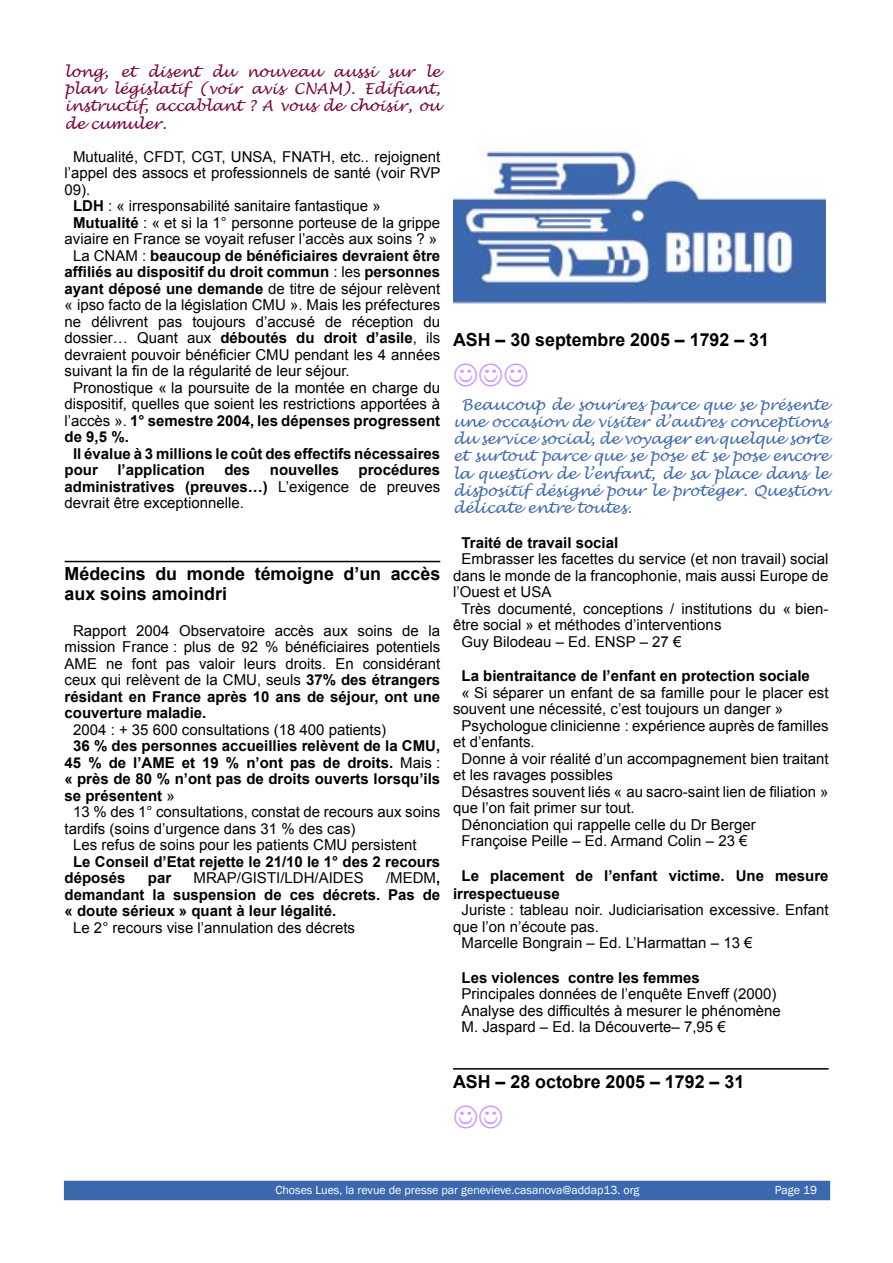
<style>
.page{position:relative;width:893px;height:1263px;background:#fff}
.page>*{position:absolute;margin:0;border:0;box-sizing:border-box;transform-origin:0 0}
.t1{font:700 18px/19.5px "Arial";color:#000}
.t2{font:15px/16.5px "Arial";color:#000;text-align:justify}
.t3{font:700 15px/16.5px "Arial";color:#000}
.t4{font:italic 15px/17.2px "Lucida Handwriting";color:#3c68ae;text-align:justify}
.t5{font:italic 15px/17.2px "Lucida Handwriting";color:#780038;text-align:justify}
.t6{font:12px "Franklin Gothic";color:#fff}
.s1{font-weight:700}
.s2{font-weight:400}
</style>
<div class="page">
<div style="left:64px;top:1181px;width:766px;height:19px;background:#3c68ae"></div>
<hr style="left:65px;top:561px;width:375px;height:1px;background:#000">
<hr style="left:453px;top:1068px;width:376px;height:1px;background:#000">
<img style="left:453px;top:151px;width:373px;height:153px">
<p class="t5" style="left:65px;top:64px;width:377px">long, et disent du nouveau aussi sur le plan législatif (voir avis CNAM). Edifiant, instructif, accablant ? A vous de choisir, ou de cumuler.</p>
<p class="t2" style="left:73px;top:148px;width:369px">Mutualité, CFDT, CGT, UNSA, FNATH, etc.. rejoignent</p>
<p class="t2" style="left:65px;top:165px;width:377px">l’appel des assocs et professionnels de santé (voir RVP</p>
<p class="t2" style="left:65px;top:181px;width:27px">09).</p>
<p class="t2" style="left:73px;top:198px;width:309px"><span class="s1">LDH</span> : « irresponsabilité sanitaire fantastique »</p>
<p class="t2" style="left:73px;top:214px;width:369px"><span class="s1">Mutualité</span> : « et si la 1° personne porteuse de la grippe</p>
<p class="t2" style="left:65px;top:231px;width:374px">aviaire en France se voyait refuser l’accès aux soins ? »</p>
<p class="t3" style="left:73px;top:248px;width:369px"><span class="s2">La CNAM :</span> beaucoup de bénéficiaires devraient être</p>
<p class="t3" style="left:65px;top:264px;width:377px">affiliés au dispositif du droit commun <span class="s2">: les</span> personnes</p>
<p class="t2" style="left:65px;top:280px;width:377px"><span class="s1">ayant déposé une demande</span> de titre de séjour relèvent</p>
<p class="t2" style="left:65px;top:297px;width:377px">« ipso facto de la législation CMU ». Mais les préfectures</p>
<p class="t2" style="left:65px;top:313px;width:377px">ne délivrent pas toujours d’accusé de réception du</p>
<p class="t3" style="left:65px;top:330px;width:377px"><span class="s2">dossier… Quant aux</span> déboutés du droit d’asile<span class="s2">, ils</span></p>
<p class="t2" style="left:65px;top:346px;width:377px">devraient pouvoir bénéficier CMU pendant les 4 années</p>
<p class="t2" style="left:65px;top:363px;width:287px">suivant la fin de la régularité de leur séjour.</p>
<p class="t2" style="left:73px;top:379px;width:369px">Pronostique « la poursuite de la montée en charge du</p>
<p class="t2" style="left:65px;top:396px;width:377px">dispositif, quelles que soient les restrictions apportées à</p>
<p class="t3" style="left:65px;top:413px;width:377px"><span class="s2">l’accès ».</span> 1° semestre 2004, les dépenses progressent</p>
<p class="t3" style="left:65px;top:429px;width:66px">de 9,5 %.</p>
<p class="t3" style="left:73px;top:446px;width:369px">Il évalue à 3 millions le coût des effectifs nécessaires</p>
<p class="t3" style="left:65px;top:462px;width:35px">pour</p>
<p class="t3" style="left:117px;top:462px;width:89px">l’application</p>
<p class="t3" style="left:224px;top:462px;width:27px">des</p>
<p class="t3" style="left:270px;top:462px;width:71px">nouvelles</p>
<p class="t2" style="left:65px;top:462px;width:377px;text-indent:294px"><span class="s1">procédures administratives (preuves…)</span> L’exigence de preuves devrait être exceptionnelle.</p>
<p class="t1" style="left:65px;top:565px;width:377px">Médecins du monde témoigne d’un accès aux soins amoindri</p>
<p class="t2" style="left:65px;top:622px;width:377px;text-indent:9px">Rapport 2004 Observatoire accès aux soins de la mission France : plus de 92 % bénéficiaires potentiels AME ne font pas valoir leurs droits. En considérant ceux qui relèvent de la CMU, seuls <span class="s1">37% des étrangers résidant en France après 10 ans de séjour, ont une couverture maladie.</span></p>
<p class="t2" style="left:73px;top:721px;width:315px">2004 : + 35 600 consultations (18 400 patients)</p>
<p class="t3" style="left:73px;top:738px;width:369px">36 % des personnes accueillies relèvent de la CMU,</p>
<p class="t3" style="left:65px;top:755px;width:377px">45 % de l’AME et 19 % n’ont pas de droits. <span class="s2">Mais :</span></p>
<p class="t3" style="left:65px;top:771px;width:377px">« près de 80 % n’ont pas de droits ouverts lorsqu’ils</p>
<p class="t3" style="left:65px;top:788px;width:112px">se présentent <span class="s2">»</span></p>
<p class="t2" style="left:73px;top:804px;width:369px">13 % des 1° consultations, constat de recours aux soins</p>
<p class="t2" style="left:65px;top:820px;width:292px">tardifs (soins d’urgence dans 31 % des cas)</p>
<p class="t2" style="left:73px;top:837px;width:345px">Les refus de soins pour les patients CMU persistent</p>
<p class="t3" style="left:65px;top:854px;width:377px;text-indent:9px">Le Conseil d’Etat rejette le 21/10 le 1° des 2 recours déposés</p>
<p class="t3" style="left:65px;top:870px;width:377px;text-align:justify;text-indent:321px"><span class="s2">/MEDM</span>, demandant la suspension de ces décrets. Pas de « doute sérieux » quant à leur légalité.</p>
<p class="t2" style="left:73px;top:919px;width:283px">Le 2° recours vise l’annulation des décrets</p>
<p class="t3" style="left:148px;top:870px;width:25px">par</p>
<p class="t2" style="left:194px;top:870px;width:172px">MRAP/GISTI/LDH/AIDES</p>
<p class="t1" style="left:453px;top:330px;width:317px">ASH – 30 septembre 2005 – 1792 – 31</p>
<p class="t4" style="left:453px;top:396px;width:377px;text-indent:9px">Beaucoup de sourires parce que se présente une occasion de visiter d’autres conceptions du service social, de voyager en quelque sorte et surtout parce que se pose et se pose encore la question de l’enfant, de sa place dans le dispositif désigné pour le protéger. Question délicate entre toutes.</p>
<p class="t3" style="left:461px;top:534px;width:158px">Traité de travail social</p>
<p class="t2" style="left:461px;top:551px;width:369px">Embrasser les facettes du service (et non travail) social</p>
<p class="t2" style="left:453px;top:567px;width:377px">dans le monde de la francophonie, mais aussi Europe de</p>
<p class="t2" style="left:453px;top:584px;width:100px">l’Ouest et USA</p>
<p class="t2" style="left:461px;top:600px;width:369px">Très documenté, conceptions / institutions du « bien-</p>
<p class="t2" style="left:453px;top:617px;width:270px">être social » et méthodes d’interventions</p>
<p class="t2" style="left:461px;top:633px;width:221px">Guy Bilodeau – Ed. ENSP – 27 €</p>
<p class="t3" style="left:461px;top:668px;width:350px">La bientraitance de l’enfant en protection sociale</p>
<p class="t2" style="left:461px;top:684px;width:369px">« Si séparer un enfant de sa famille pour le placer est</p>
<p class="t2" style="left:453px;top:701px;width:332px">souvent une nécessité, c’est toujours un danger »</p>
<p class="t2" style="left:461px;top:717px;width:369px">Psychologue clinicienne : expérience auprès de familles</p>
<p class="t2" style="left:453px;top:734px;width:83px">et d’enfants.</p>
<p class="t2" style="left:461px;top:750px;width:369px">Donne à voir réalité d’un accompagnement bien traitant</p>
<p class="t2" style="left:453px;top:767px;width:162px">et les ravages possibles</p>
<p class="t2" style="left:461px;top:783px;width:369px">Désastres souvent liés « au sacro-saint lien de filiation »</p>
<p class="t2" style="left:453px;top:800px;width:183px">que l’on fait primer sur tout.</p>
<p class="t2" style="left:461px;top:816px;width:296px">Dénonciation qui rappelle celle du Dr Berger</p>
<p class="t2" style="left:461px;top:833px;width:287px">Françoise Peille – Ed. Armand Colin – 23 €</p>
<p class="t3" style="left:453px;top:867px;width:377px;line-height:18px;text-indent:9px">Le placement de l’enfant victime. Une mesure irrespectueuse</p>
<p class="t2" style="left:461px;top:902px;width:369px">Juriste : tableau noir. Judiciarisation excessive. Enfant</p>
<p class="t2" style="left:453px;top:918px;width:147px">que l’on n’écoute pas.</p>
<p class="t2" style="left:461px;top:935px;width:292px">Marcelle Bongrain – Ed. L’Harmattan – 13 €</p>
<p class="t3" style="left:461px;top:969px;width:240px">Les violences contre les femmes</p>
<p class="t2" style="left:461px;top:986px;width:321px;text-align:left">Principales données de l’enquête Enveff (2000)<br>Analyse des difficultés à mesurer le phénomène<br>M. Jaspard – Ed. la Découverte– 7,95 €</p>
<p class="t1" style="left:453px;top:1072px;width:293px">ASH – 28 octobre 2005 – 1792 – 31</p>
<p class="t6" style="left:275px;top:1182px;width:366px">Choses Lues, la revue de presse par genevieve.casanova@addap13. org</p>
<p class="t6" style="left:775px;top:1182px;width:44px">Page 19</p>
</div>
